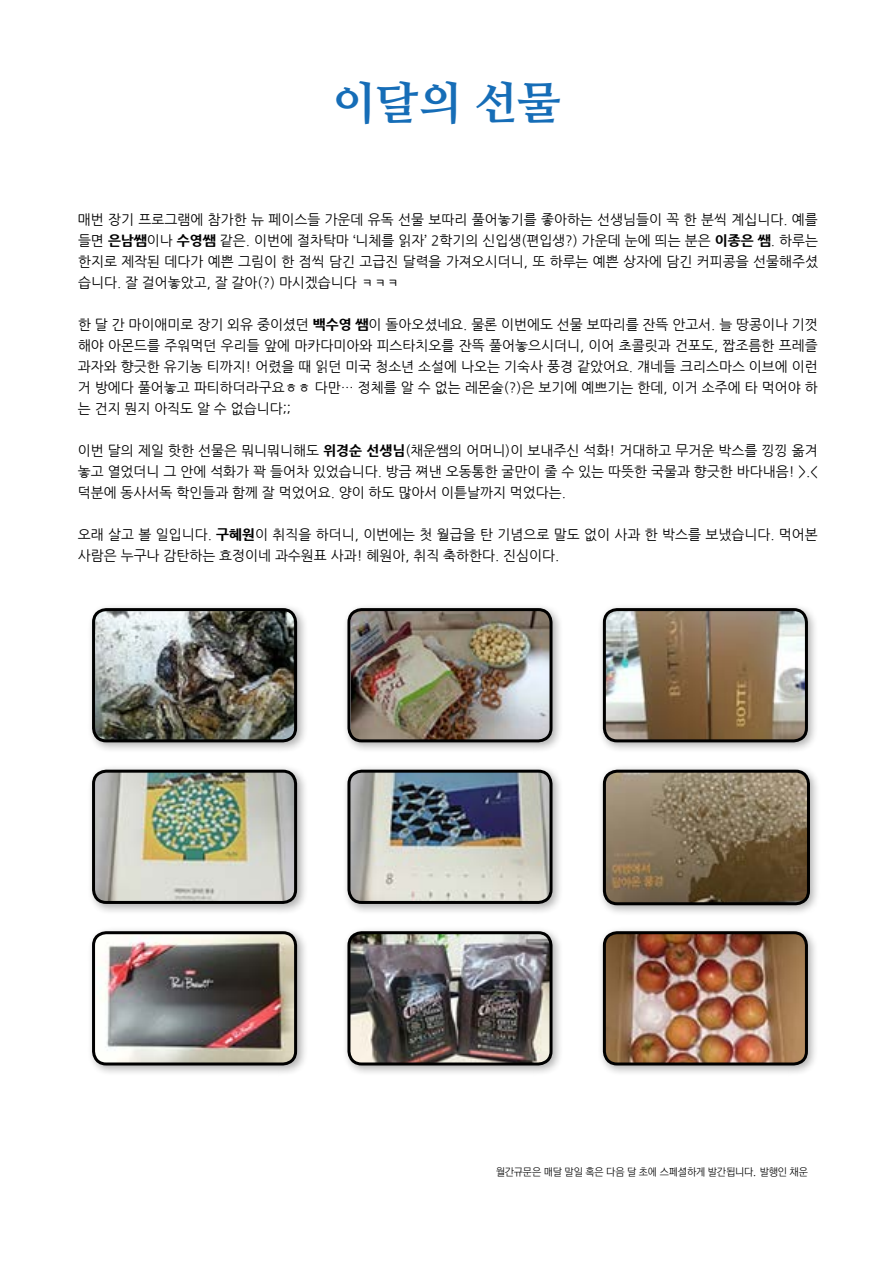
<style>
.page{position:relative;width:893px;height:1263px;background:#fff}
.page>*{position:absolute;margin:0;border:0;box-sizing:border-box;transform-origin:0 0}
.t1{font:700 45px "Nanum Myeongjo OTF Extra";color:#166db7}
.t2{font:13.8px/21px "Nanum Gothic";color:#000;text-align:justify}
.t3{font:10.5px "Dong A1 G";letter-spacing:-.015em;color:#000}
.s1{font-weight:800}
</style>
<div class="page">
<div style="left:87px;top:603px;width:221px;height:150px;background:#000;opacity:.32"></div>
<img style="left:94px;top:610px;width:202px;height:131px">
<div style="left:92px;top:608px;width:205px;height:134px;border:3px solid #000;border-radius:13px"></div>
<div style="left:87px;top:765px;width:221px;height:150px;background:#000;opacity:.32"></div>
<img style="left:94px;top:771px;width:202px;height:131px">
<div style="left:92px;top:770px;width:205px;height:134px;border:3px solid #000;border-radius:13px"></div>
<div style="left:87px;top:926px;width:221px;height:150px;background:#000;opacity:.32"></div>
<img style="left:94px;top:933px;width:202px;height:131px">
<div style="left:92px;top:931px;width:205px;height:134px;border:3px solid #000;border-radius:13px"></div>
<div style="left:342px;top:603px;width:221px;height:150px;background:#000;opacity:.32"></div>
<img style="left:351px;top:610px;width:200px;height:131px">
<div style="left:347px;top:608px;width:205px;height:134px;border:3px solid #000;border-radius:13px"></div>
<div style="left:342px;top:765px;width:221px;height:150px;background:#000;opacity:.32"></div>
<img style="left:349px;top:771px;width:202px;height:131px">
<div style="left:347px;top:770px;width:205px;height:134px;border:3px solid #000;border-radius:13px"></div>
<div style="left:342px;top:926px;width:221px;height:150px;background:#000;opacity:.32"></div>
<img style="left:349px;top:933px;width:202px;height:131px">
<div style="left:347px;top:931px;width:205px;height:134px;border:3px solid #000;border-radius:13px"></div>
<div style="left:598px;top:603px;width:220px;height:150px;background:#000;opacity:.32"></div>
<img style="left:604px;top:610px;width:202px;height:131px">
<div style="left:603px;top:608px;width:205px;height:134px;border:3px solid #000;border-radius:13px"></div>
<div style="left:598px;top:765px;width:223px;height:151px;background:#000;opacity:.32"></div>
<img style="left:604px;top:771px;width:204px;height:133px">
<div style="left:603px;top:770px;width:207px;height:135px;border:3px solid #000;border-radius:13px"></div>
<div style="left:598px;top:926px;width:220px;height:150px;background:#000;opacity:.32"></div>
<img style="left:604px;top:933px;width:202px;height:131px">
<div style="left:603px;top:931px;width:205px;height:134px;border:3px solid #000;border-radius:13px"></div>
<h1 class="t1" style="left:333px;top:74px;width:229px">이달의 선물</h1>
<p class="t2" style="left:78px;top:209px;width:741px">매번 장기 프로그램에 참가한 뉴 페이스들 가운데 유독 선물 보따리 풀어놓기를 좋아하는 선생님들이 꼭 한 분씩 계십니다. 예를 들면 <span class="s1">은남쌤</span>이나 <span class="s1">수영쌤</span> 같은. 이번에 절차탁마 ‘니체를 읽자’ 2학기의 신입생(편입생?) 가운데 눈에 띄는 분은 <span class="s1">이종은 쌤</span>. 하루는 한지로 제작된 데다가 예쁜 그림이 한 점씩 담긴 고급진 달력을 가져오시더니, 또 하루는 예쁜 상자에 담긴 커피콩을 선물해주셨 습니다. 잘 걸어놓았고, 잘 갈아(?) 마시겠습니다 ㅋㅋㅋ</p>
<p class="t2" style="left:78px;top:314px;width:741px">한 달 간 마이애미로 장기 외유 중이셨던 <span class="s1">백수영 쌤</span>이 돌아오셨네요. 물론 이번에도 선물 보따리를 잔뜩 안고서. 늘 땅콩이나 기껏 해야 아몬드를 주워먹던 우리들 앞에 마카다미아와 피스타치오를 잔뜩 풀어놓으시더니, 이어 초콜릿과 건포도, 짭조름한 프레즐 과자와 향긋한 유기농 티까지! 어렸을 때 읽던 미국 청소년 소설에 나오는 기숙사 풍경 같았어요. 걔네들 크리스마스 이브에 이런 거 방에다 풀어놓고 파티하더라구요ㅎㅎ 다만… 정체를 알 수 없는 레몬술(?)은 보기에 예쁘기는 한데, 이거 소주에 타 먹어야 하 는 건지 뭔지 아직도 알 수 없습니다;;</p>
<p class="t2" style="left:78px;top:440px;width:741px">이번 달의 제일 핫한 선물은 뭐니뭐니해도 <span class="s1">위경순 선생님</span>(채운쌤의 어머니)이 보내주신 석화! 거대하고 무거운 박스를 낑낑 옮겨 놓고 열었더니 그 안에 석화가 꽉 들어차 있었습니다. 방금 쪄낸 오동통한 굴만이 줄 수 있는 따뜻한 국물과 향긋한 바다내음! &gt;.&lt; 덕분에 동사서독 학인들과 함께 잘 먹었어요. 양이 하도 많아서 이튿날까지 먹었다는.</p>
<p class="t2" style="left:78px;top:524px;width:741px">오래 살고 볼 일입니다. <span class="s1">구혜원</span>이 취직을 하더니, 이번에는 첫 월급을 탄 기념으로 말도 없이 사과 한 박스를 보냈습니다. 먹어본 사람은 누구나 감탄하는 효정이네 과수원표 사과! 혜원아, 취직 축하한다. 진심이다.</p>
<p class="t3" style="left:496px;top:1166px;width:314px">월간규문은 매달 말일 혹은 다음 달 초에 스페셜하게 발간됩니다. 발행인 채운</p>
</div>
